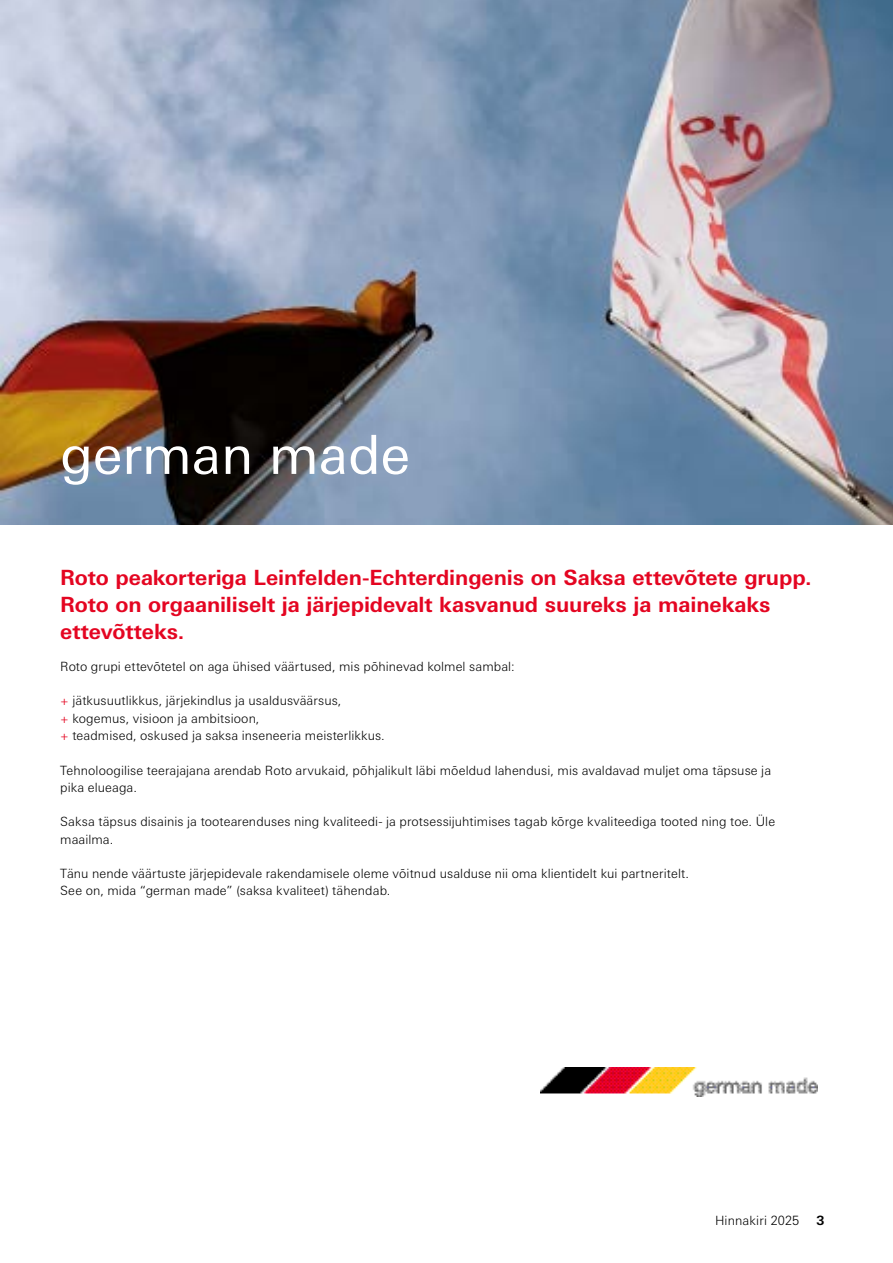
<style>
.page{position:relative;width:893px;height:1263px;background:#fff}
.page>*{position:absolute;margin:0;border:0;box-sizing:border-box;transform-origin:0 0}
.t1{font:54px "Univers Next W1 G";color:#fff}
.t2{font:700 21px/27px "Univers Next W1 G";letter-spacing:-.005em;color:#e40521}
.t3{font:300 12.75px/17.2px "Univers Next W1 G";letter-spacing:.005em;color:#000}
.t4{font:700 12.75px "Univers Next W1 G";color:#000}
.s1{color:#e40521}
</style>
<div class="page">
<img style="left:0;top:0;width:893px;height:525px">
<img style="left:541px;top:1067px;width:276px;height:30px">
<h1 class="t1" style="left:60px;top:424px;width:351px">german made</h1>
<h2 class="t2" style="left:60px;top:564px;width:753px">Roto peakorteriga Leinfelden-Echterdingenis on Saksa ettevõtete grupp.<br>Roto on orgaaniliselt ja järjepidevalt kasvanud suureks ja mainekaks ettevõtteks.</h2>
<p class="t3" style="left:60px;top:658px;width:456px">Roto grupi ettevõtetel on aga ühised väärtused, mis põhinevad kolmel sambal:</p>
<p class="t3" style="left:60px;top:692px;width:326px"><span class="s1">+</span> jätkusuutlikkus, järjekindlus ja usaldusväärsus,<br><span class="s1">+</span> kogemus, visioon ja ambitsioon,<br><span class="s1">+</span> teadmised, oskused ja saksa inseneeria meisterlikkus.</p>
<p class="t3" style="left:60px;top:761px;width:712px">Tehnoloogilise teerajajana arendab Roto arvukaid, põhjalikult läbi mõeldud lahendusi, mis avaldavad muljet oma täpsuse ja pika elueaga.</p>
<p class="t3" style="left:60px;top:813px;width:716px">Saksa täpsus disainis ja tootearenduses ning kvaliteedi- ja protsessijuhtimises tagab kõrge kvaliteediga tooted ning toe. Üle maailma.</p>
<p class="t3" style="left:60px;top:865px;width:630px">Tänu nende väärtuste järjepidevale rakendamisele oleme võitnud usalduse nii oma klientidelt kui partneritelt.<br>See on, mida “german made” (saksa kvaliteet) tähendab.</p>
<p class="t3" style="left:715px;top:1211px;width:86px">Hinnakiri 2025</p>
<p class="t4" style="left:816px;top:1212px;width:10px">3</p>
</div>
